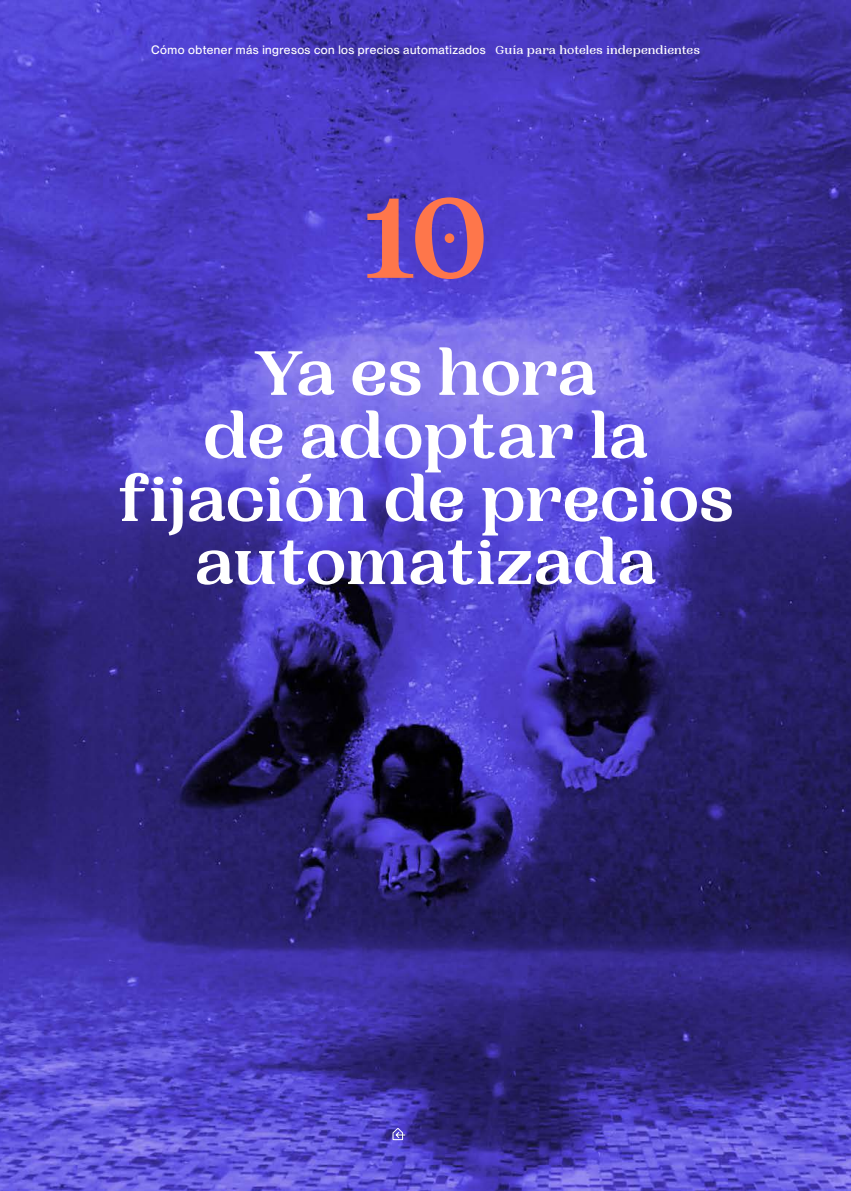
<style>
.page{position:relative;width:851px;height:1191px;background:#fff}
.page>*{position:absolute;margin:0;border:0;box-sizing:border-box;transform-origin:0 0}
.t1{font:700 120px "PP Woodland";color:#fe764b}
.t2{font:700 66px/63px "PP Woodland";letter-spacing:-.02em;color:#fff;text-align:center}
.t3{font:500 12px "PP Neue Montreal";letter-spacing:.04em;color:#fff}
.s1{font-family:"PP Woodland"}
</style>
<div class="page">
<img style="left:0;top:0;width:850px;height:1191px">
<svg style="left:391px;top:1127px;width:15px;height:13px"></svg>
<p class="t3" style="left:151px;top:43px;width:550px">Cómo obtener más ingresos con los precios automatizados <span class="s1">Guía para hoteles independientes</span></p>
<h1 class="t1" style="left:362px;top:165px;width:127px">10</h1>
<h2 class="t2" style="left:117px;top:342px;width:618px">Ya es hora<br>de adoptar la fijación de precios automatizada</h2>
</div>
